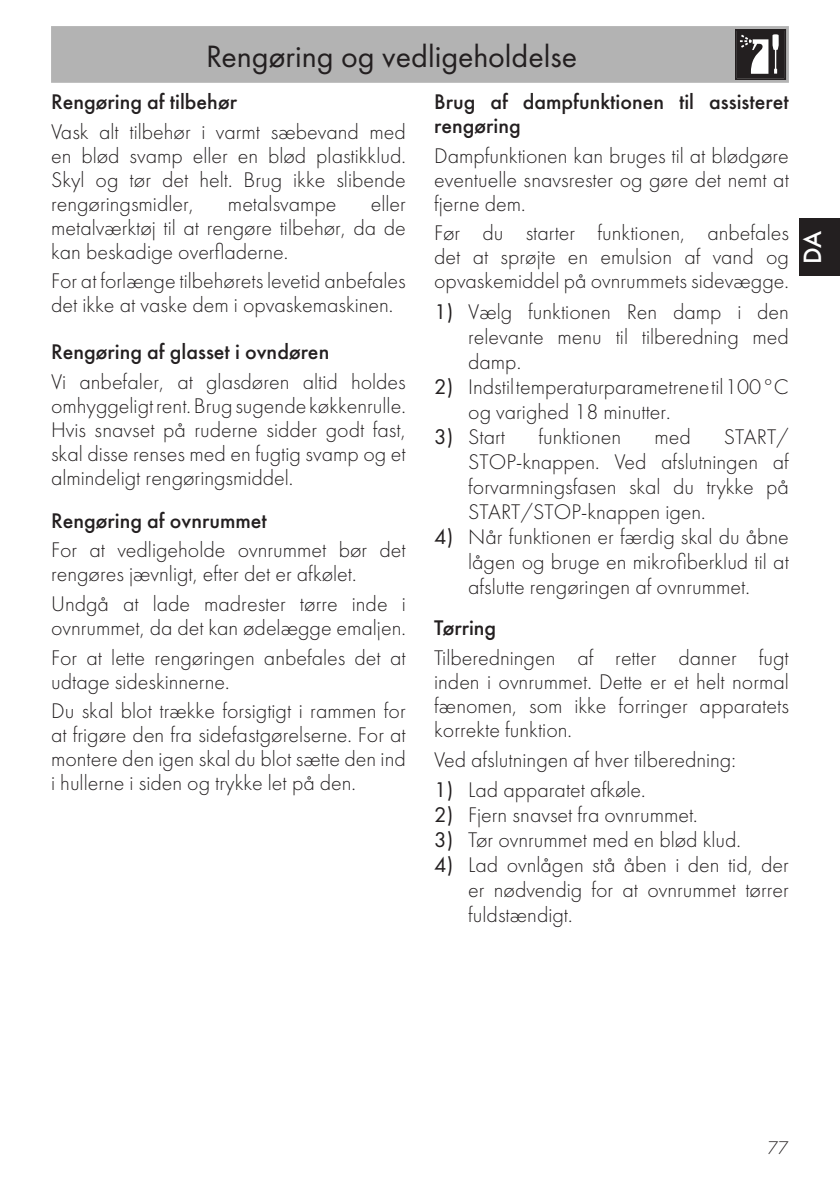
<style>
.page{position:relative;width:840px;height:1191px;background:#fff}
.page>*{position:absolute;margin:0;border:0;box-sizing:border-box;transform-origin:0 0}
.t1{font:32px "Futura PT";color:#231f20}
.t2{font:500 26px "Futura";color:#fff}
.Testo{font:300 22px/24px "Futura";color:#231f20;text-align:justify}
.Titoletto{font:500 22px/24px "Futura";color:#231f20}
.t3{font:300 19px "Futura";color:#231f20}
.s1{font-weight:400}
</style>
<div class="page">
<div style="left:799px;top:218px;width:40px;height:58px;background:#231f20"></div>
<div style="left:51px;top:26px;width:737px;height:57px;background:#b3b3b3"></div>
<svg style="left:734px;top:29px;width:51px;height:51px"></svg>
<h1 class="t1" style="left:206px;top:37px;width:372px">Rengøring og vedligeholdelse</h1>
<p class="Titoletto" style="left:51px;top:90px;width:187px">Rengøring af tilbehør</p>
<p class="Testo" style="left:51px;top:120px;width:356px">Vask alt tilbehør i varmt sæbevand med en blød svamp eller en blød plastikklud.<br>Skyl og tør det helt. Brug ikke slibende rengøringsmidler,</p>
<p class="Titoletto" style="left:434px;top:90px;width:356px">Brug af dampfunktionen til assisteret rengøring</p>
<p class="Testo" style="left:434px;top:144px;width:356px">Dampfunktionen kan bruges til at blødgøre eventuelle snavsrester og gøre det nemt at fjerne dem.</p>
<p class="Testo" style="left:434px;top:221px;width:356px">Før du starter funktionen, anbefales det at sprøjte en emulsion af vand og opvaskemiddel på ovnrummets sidevægge.</p>
<p class="Testo" style="left:468px;top:299px;width:322px;line-height:25px;text-indent:-34px"><span class="s1">1)</span> Vælg funktionen Ren damp i den relevante menu til tilberedning med damp.</p>
<p class="Testo" style="left:468px;top:374px;width:322px;line-height:25px;text-indent:-34px"><span class="s1">2)</span> Indstil temperaturparametrene til 100 °C og varighed 18 minutter.</p>
<p class="Testo" style="left:434px;top:425px;width:72px"><span class="s1">3)</span> Start</p>
<p class="Testo" style="left:538px;top:425px;width:84px">funktionen</p>
<p class="Testo" style="left:654px;top:425px;width:38px">med</p>
<p class="Testo" style="left:51px;top:192px;width:356px;text-indent:319px">eller metalværktøj til at rengøre tilbehør, da de kan beskadige overfladerne.</p>
<p class="Testo" style="left:51px;top:269px;width:356px">For at forlænge tilbehørets levetid anbefales det ikke at vaske dem i opvaskemaskinen.</p>
<p class="Titoletto" style="left:51px;top:340px;width:279px">Rengøring af glasset i ovndøren</p>
<p class="Testo" style="left:51px;top:370px;width:356px">Vi anbefaler, at glasdøren altid holdes omhyggeligt rent. Brug sugende køkkenrulle.<br>Hvis snavset på ruderne sidder godt fast, skal disse renses med en fugtig svamp og et almindeligt rengøringsmiddel.</p>
<p class="Titoletto" style="left:51px;top:508px;width:217px">Rengøring af ovnrummet</p>
<p class="Testo" style="left:51px;top:538px;width:356px">For at vedligeholde ovnrummet bør det rengøres jævnligt, efter det er afkølet.</p>
<p class="Testo" style="left:51px;top:592px;width:356px">Undgå at lade madrester tørre inde i ovnrummet, da det kan ødelægge emaljen.</p>
<p class="Testo" style="left:51px;top:645px;width:356px">For at lette rengøringen anbefales det at udtage sideskinnerne.</p>
<p class="Testo" style="left:51px;top:699px;width:356px">Du skal blot trække forsigtigt i rammen for at frigøre den fra sidefastgørelserne. For at montere den igen skal du blot sætte den ind i hullerne i siden og trykke let på den.</p>
<p class="Testo" style="left:228px;top:192px;width:110px">metalsvampe</p>
<p class="Testo" style="left:468px;top:424px;width:322px;line-height:25px;text-indent:255px">START/ STOP-knappen. Ved afslutningen af forvarmningsfasen skal du trykke på START/STOP-knappen igen.</p>
<p class="Testo" style="left:468px;top:524px;width:322px;line-height:25px;text-indent:-34px"><span class="s1">4)</span> Når funktionen er færdig skal du åbne lågen og bruge en mikrofiberklud til at afslutte rengøringen af ovnrummet.</p>
<p class="Titoletto" style="left:434px;top:616px;width:64px">Tørring</p>
<p class="Testo" style="left:434px;top:646px;width:356px">Tilberedningen af retter danner fugt inden i ovnrummet. Dette er et helt normal fænomen, som ikke forringer apparatets korrekte funktion.</p>
<p class="Testo" style="left:434px;top:747px;width:303px">Ved afslutningen af hver tilberedning:</p>
<p class="Testo" style="left:434px;top:778px;width:213px"><span class="s1">1)</span> Lad apparatet afkøle.</p>
<p class="Testo" style="left:434px;top:803px;width:265px"><span class="s1">2)</span> Fjern snavset fra ovnrummet.</p>
<p class="Testo" style="left:434px;top:828px;width:308px"><span class="s1">3)</span> Tør ovnrummet med en blød klud.</p>
<p class="Testo" style="left:468px;top:852px;width:322px;line-height:25px;text-indent:-34px"><span class="s1">4)</span> Lad ovnlågen stå åben i den tid, der er nødvendig for at ovnrummet tørrer fuldstændigt.</p>
<p class="t2" style="left:796px;top:264px;width:35px;rotate:-90deg">DA</p>
<p class="t3" style="left:767px;top:1136px;width:22px">77</p>
</div>
